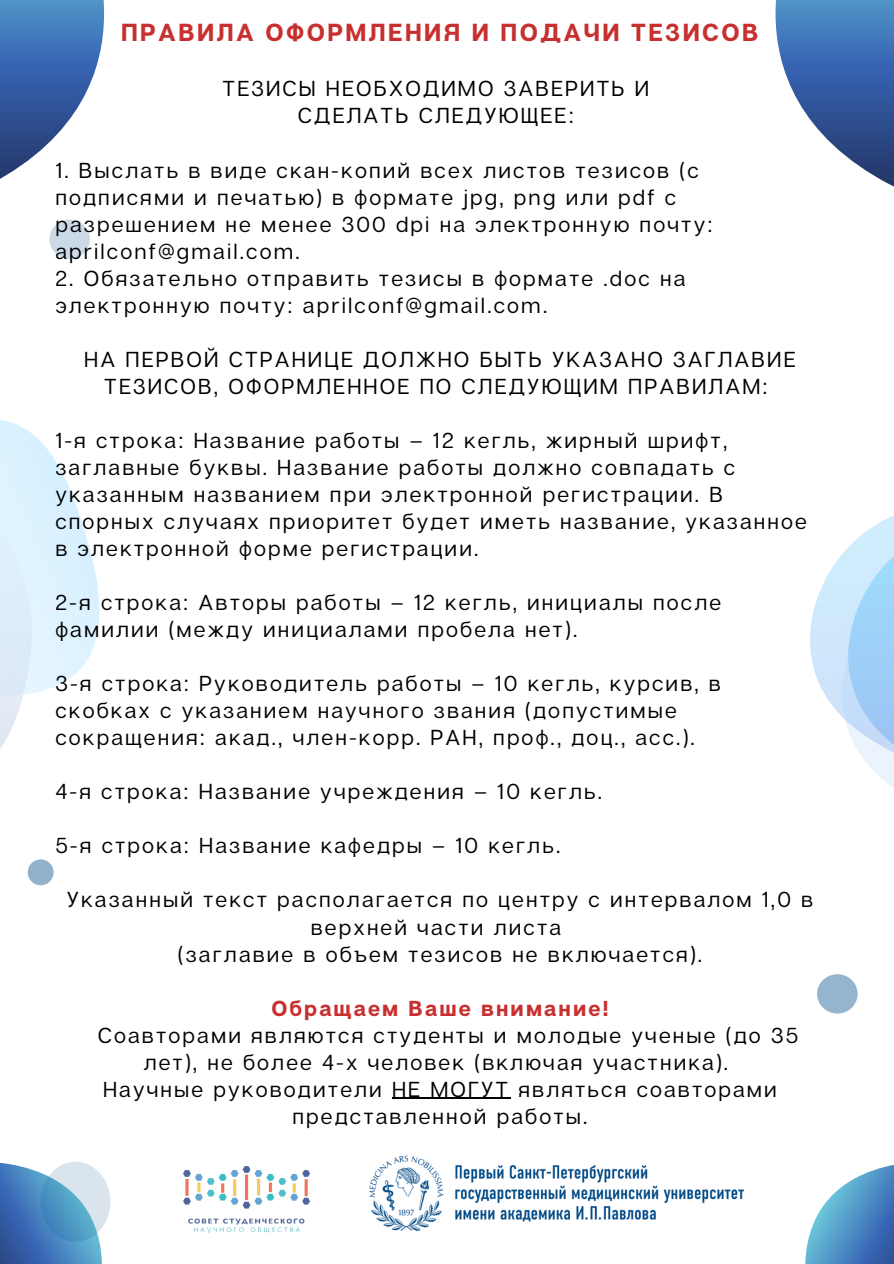
<style>
.page{position:relative;width:894px;height:1264px;background:#fff}
.page>*{position:absolute;margin:0;border:0;box-sizing:border-box;transform-origin:0 0}
.t1{font:700 24.6px "Articulat CF";letter-spacing:.1em;color:#c82f2f}
.t2{font:21.6px/27px "Articulat CF";letter-spacing:.1em;color:#000}
.t3{font:700 21.6px "Articulat CF";letter-spacing:.1em;color:#c82f2f}
</style>
<div class="page">
<svg style="left:0;top:0;width:104px;height:179px"></svg>
<svg style="left:0;top:1162px;width:103px;height:101px;background:#5484be"></svg>
<svg style="left:775px;top:0;width:118px;height:186px"></svg>
<svg style="left:805px;top:1165px;width:88px;height:98px"></svg>
<svg style="left:0;top:420px;width:100px;height:329px"></svg>
<svg style="left:41px;top:1161px;width:69px;height:80px;background:#91bdd7"></svg>
<div style="left:816px;top:974px;width:41px;height:39px;background:#95b4cd;border-radius:50%"></div>
<div style="left:49px;top:219px;width:41px;height:40px;background:#cbdae6;border-radius:50%"></div>
<div style="left:28px;top:859px;width:26px;height:26px;background:#92b2cb;border-radius:50%"></div>
<svg style="left:810px;top:516px;width:83px;height:271px"></svg>
<hr style="left:392px;top:1097px;width:118px;height:1px;background:#000">
<img style="left:369px;top:1155px;width:376px;height:77px">
<img style="left:183px;top:1166px;width:127px;height:67px">
<p class="t1" style="left:121px;top:17px;width:639px">ПРАВИЛА ОФОРМЛЕНИЯ И ПОДАЧИ ТЕЗИСОВ</p>
<p class="t2" style="left:222px;top:75px;width:428px">ТЕЗИСЫ НЕОБХОДИМО ЗАВЕРИТЬ И</p>
<p class="t2" style="left:298px;top:102px;width:277px">СДЕЛАТЬ СЛЕДУЮЩЕЕ:</p>
<p class="t2" style="left:55px;top:156px;width:658px">1. Выслать в виде скан-копий всех листов тезисов (с подписями и печатью) в формате jpg, png или pdf с разрешением не менее 300 dpi на электронную почту: aprilconf@gmail.com.</p>
<p class="t2" style="left:55px;top:264px;width:631px">2. Обязательно отправить тезисы в формате .doc на электронную почту: aprilconf@gmail.com.</p>
<p class="t2" style="left:84px;top:345px;width:712px;text-align:center">НА ПЕРВОЙ СТРАНИЦЕ ДОЛЖНО БЫТЬ УКАЗАНО ЗАГЛАВИЕ<br>ТЕЗИСОВ, ОФОРМЛЕННОЕ ПО СЛЕДУЮЩИМ ПРАВИЛАМ:</p>
<p class="t2" style="left:55px;top:426px;width:752px">1-я строка: Название работы – 12 кегль, жирный шрифт, заглавные буквы. Название работы должно совпадать с указанным названием при электронной регистрации. В спорных случаях приоритет будет иметь название, указанное в электронной форме регистрации.</p>
<p class="t2" style="left:55px;top:588px;width:667px">2-я строка: Авторы работы – 12 кегль, инициалы после фамилии (между инициалами пробела нет).</p>
<p class="t2" style="left:55px;top:669px;width:667px">3-я строка: Руководитель работы – 10 кегль, курсив, в скобках с указанием научного звания (допустимые сокращения: акад., член-корр. РАН, проф., доц., асс.).</p>
<p class="t2" style="left:55px;top:777px;width:548px">4-я строка: Название учреждения – 10 кегль.</p>
<p class="t2" style="left:55px;top:831px;width:506px">5-я строка: Название кафедры – 10 кегль.</p>
<p class="t2" style="left:67px;top:885px;width:747px;text-align:center">Указанный текст располагается по центру с интервалом 1,0 в верхней части листа</p>
<p class="t2" style="left:178px;top:939px;width:525px">(заглавие в объем тезисов не включается).</p>
<p class="t3" style="left:271px;top:994px;width:338px">Обращаем Ваше внимание!</p>
<p class="t2" style="left:144px;top:1020px;width:655px;text-indent:-46px">Соавторами являются студенты и молодые ученые (до 35 лет), не более 4-х человек (включая участника).</p>
<p class="t2" style="left:103px;top:1074px;width:675px;text-align:center">Научные руководители НЕ МОГУТ являться соавторами представленной работы.</p>
</div>
